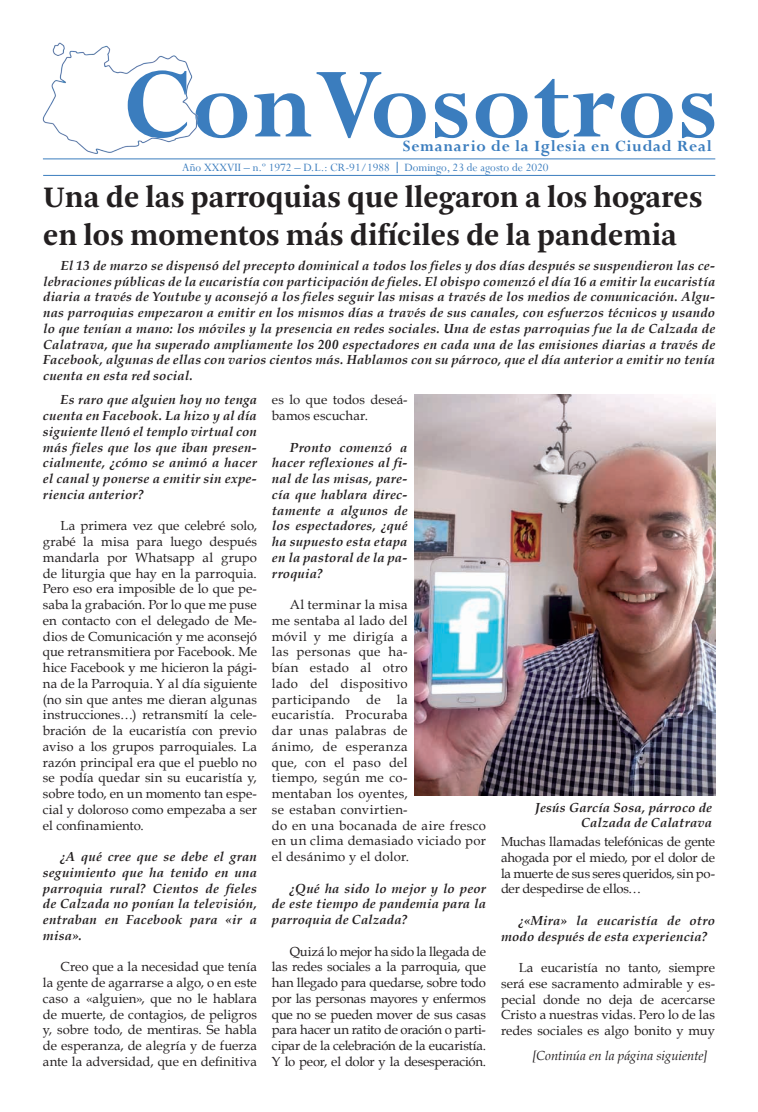
<style>
.page{position:relative;width:758px;height:1112px;background:#fff}
.page>*{position:absolute;margin:0;border:0;box-sizing:border-box;transform-origin:0 0}
.t1{font:700 110px "Perpetua";letter-spacing:.01em;color:#3b7dbe}
.t2{font:700 31.25px/37.5px "Arnhem";color:#231f20}
.t3{font:700 17.5px "Perpetua";letter-spacing:.04em;color:#3b7dbe}
.t4{font:13.12px/15.8px "Book Antiqua";letter-spacing:.01em;color:#231f20;text-align:justify}
.t5{font:italic 700 13.12px/15.8px "Book Antiqua";letter-spacing:.015em;color:#231f20;text-align:justify}
.t6{font:italic 13.12px "Book Antiqua";color:#231f20}
.t7{font:12.5px "Perpetua";color:#3b7dbe}
</style>
<div class="page">
<hr style="left:43px;top:159px;width:672px;height:1px;background:#3b7dbe">
<hr style="left:43px;top:175px;width:672px;height:1px;background:#3b7dbe">
<img style="left:42px;top:42px;width:156px;height:112px">
<img style="left:415px;top:395px;width:300px;height:400px">
<p class="t1" style="left:123px;top:36px;width:596px">ConVosotros</p>
<p class="t3" style="left:403px;top:135px;width:310px">Semanario de la Iglesia en Ciudad Real</p>
<p class="t7" style="left:182px;top:159px;width:209px">Año XXXVII – n.º 1972 – D.L.: CR-91/1988</p>
<p class="t7" style="left:404px;top:159px;width:146px">Domingo, 23 de agosto de 2020</p>
<p class="t2" style="left:43px;top:179px;width:661px">Una de las parroquias que llegaron a los hogares en los momentos más difíciles de la pandemia</p>
<p class="t5" style="left:43px;top:257px;width:673px;text-indent:18px">El 13 de marzo se dispensó del precepto dominical a todos los fieles y dos días después se suspendieron las ce&shy;lebraciones públicas de la eucaristía con participación de fieles. El obispo comenzó el día 16 a emitir la eucaristía diaria a través de Youtube y aconsejó a los fieles seguir las misas a través de los medios de comunicación. Algu&shy;nas parroquias empezaron a emitir en los mismos días a través de sus canales, con esfuerzos técnicos y usando lo que tenían a mano: los móviles y la presencia en redes sociales. Una de estas parroquias fue la de Calzada de Calatrava, que ha superado ampliamente los 200 espectadores en cada una de las emisiones diarias a través de Facebook, algunas de ellas con varios cientos más. Hablamos con su párroco, que el día anterior a emitir no tenía cuenta en esta red social.</p>
<p class="t5" style="left:43px;top:392px;width:215px;text-indent:18px">Es raro que alguien hoy no tenga cuenta en Facebook. La hizo y al día siguiente llenó el templo virtual con más fieles que los que iban presen&shy;cialmente, ¿cómo se animó a hacer el canal y ponerse a emitir sin expe&shy;riencia anterior?</p>
<p class="t4" style="left:43px;top:518px;width:215px;text-indent:18px">La primera vez que celebré solo, grabé la misa para luego después mandarla por Whatsapp al grupo de liturgia que hay en la parroquia.<br>Pero eso era imposible de lo que pe&shy;saba la grabación. Por lo que me puse en contacto con el delegado de Me&shy;dios de Comunicación y me aconsejó que retransmitiera por Facebook. Me hice Facebook y me hicieron la pági&shy;na de la Parroquia. Y al día siguiente (no sin que antes me dieran algunas instrucciones…) retransmití la cele&shy;bración de la eucaristía con previo aviso a los grupos parroquiales. La razón principal era que el pueblo no se podía quedar sin su eucaristía y, sobre todo, en un momento tan espe&shy;cial y doloroso como empezaba a ser el confinamiento.</p>
<p class="t5" style="left:43px;top:849px;width:215px;text-indent:18px">¿A qué cree que se debe el gran seguimiento que ha tenido en una parroquia rural? Cientos de fieles de Calzada no ponían la televisión, entraban en Facebook para «ir a misa».</p>
<p class="t4" style="left:43px;top:959px;width:215px;text-indent:18px">Creo que a la necesidad que tenía la gente de agarrarse a algo, o en este caso a «alguien», que no le hablara de muerte, de contagios, de peligros y, sobre todo, de mentiras. Se habla de esperanza, de alegría y de fuerza ante la adversidad, que en definitiva</p>
<p class="t4" style="left:272px;top:392px;width:137px">es lo que todos deseá&shy;bamos escuchar.</p>
<p class="t5" style="left:272px;top:439px;width:137px;text-indent:18px">Pronto comenzó a hacer reflexiones al fi&shy;nal de las misas, pare&shy;cía que hablara direc&shy;tamente a algunos de los espectadores, ¿qué ha supuesto esta etapa en la pastoral de la pa&shy;rroquia?</p>
<p class="t4" style="left:272px;top:596px;width:215px;text-align:left;text-indent:18px">Al terminar la misa<br>me sentaba al lado del<br>móvil y me dirigía a<br>las personas que ha-<br>bían estado al otro<br>lado del dispositivo participando de la<br>eucaristía. Procuraba<br>dar unas palabras de<br>ánimo, de esperanza<br>que, con el paso del<br>tiempo, según me co-<br>mentaban los oyentes,<br>se estaban convirtien-<br>do en una bocanada de aire fresco en un clima demasiado viciado por el desánimo y el dolor.</p>
<p class="t5" style="left:272px;top:880px;width:215px;text-indent:18px">¿Qué ha sido lo mejor y lo peor de este tiempo de pandemia para la parroquia de Calzada?</p>
<p class="t4" style="left:272px;top:943px;width:215px;text-indent:18px">Quizá lo mejor ha sido la llegada de las redes sociales a la parroquia, que han llegado para quedarse, sobre todo por las personas mayores y enfermos que no se pueden mover de sus casas para hacer un ratito de oración o parti&shy;cipar de la celebración de la eucaristía.<br>Y lo peor, el dolor y la desesperación.</p>
<p class="t5" style="left:535px;top:799px;width:178px;text-align:right">Jesús García Sosa, párroco de<br>Calzada de Calatrava</p>
<p class="t4" style="left:501px;top:833px;width:215px">Muchas llamadas telefónicas de gente ahogada por el miedo, por el dolor de la muerte de sus seres queridos, sin po&shy;der despedirse de ellos…</p>
<p class="t5" style="left:501px;top:912px;width:215px;text-indent:18px">¿«Mira» la eucaristía de otro modo después de esta experiencia?</p>
<p class="t4" style="left:501px;top:959px;width:215px;text-indent:18px">La eucaristía no tanto, siempre será ese sacramento admirable y es&shy;pecial donde no deja de acercarse Cristo a nuestras vidas. Pero lo de las redes sociales es algo bonito y muy</p>
<p class="t6" style="left:532px;top:1046px;width:177px">[Continúa en la página siguiente]</p>
</div>
